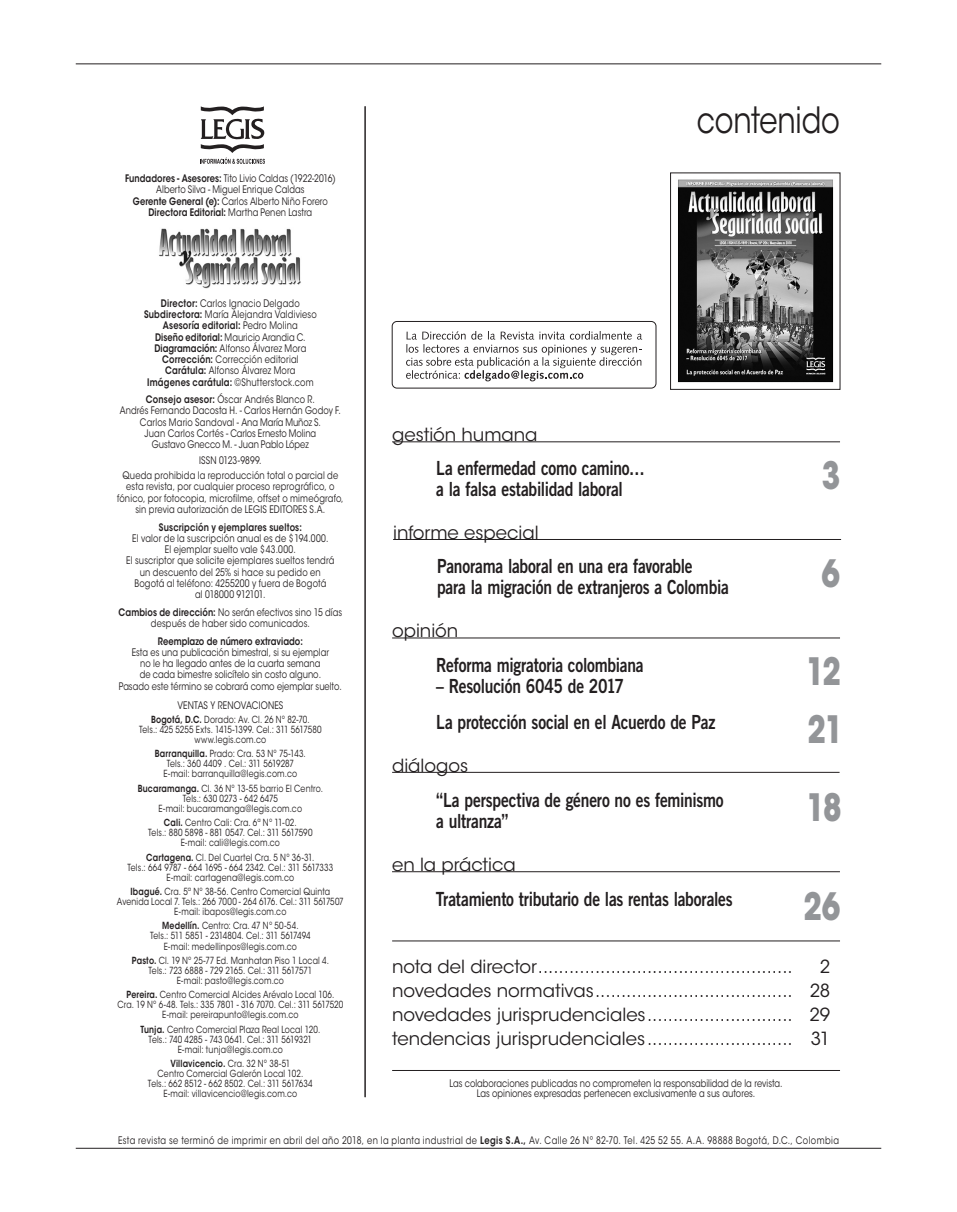
<style>
.page{position:relative;width:957px;height:1212px;background:#fff}
.page>*{position:absolute;margin:0;border:0;box-sizing:border-box;transform-origin:0 0}
.NUM_CONTENIDO{font:700 37.5px "ITC Avant Garde Std";letter-spacing:-.055em;color:#939598;scale:.8 1}
.SECCION{font:36px "ITC Avant Garde Std";letter-spacing:-.005em;color:#231f20;scale:.8 1}
.TEXTO_CONT{font:19.5px/21px "Trade Gothic LT Std Bd 2";letter-spacing:-.015em;color:#231f20;scale:.8 1}
.IND__SECCION{font:18px "ITC Avant Garde Std";color:#231f20}
.SUB-CONTENIDO{font:18px "ITC Avant Garde Std";color:#231f20}
.BANDERA{font:10.35px/11.2px "ITC Avant Garde Std";letter-spacing:.01em;color:#231f20;text-align:center;scale:.8 1}
.BANDERA-2{font:10.35px "ITC Avant Garde Std";letter-spacing:.05em;color:#231f20;scale:.8 1}
.BANDERA-3{font:600 10.35px "ITC Avant Garde Std";letter-spacing:.01em;color:#231f20;scale:.8 1}
.BANDERA-4{font:9.75px/10.1px "ITC Avant Garde Std";letter-spacing:.02em;color:#231f20;text-align:center;scale:.8 1}
.s1{font-weight:600}
.s2{font-weight:400}
</style>
<div class="page">
<hr style="left:76px;top:64px;width:805px;height:1px;background:#231f20">
<hr style="left:76px;top:1148px;width:805px;height:1px;background:#231f20">
<hr style="left:365px;top:106px;width:1px;height:991px;background:#231f20">
<img style="left:678px;top:179px;width:156px;height:204px">
<img style="left:159px;top:228px;width:142px;height:61px">
<hr style="left:392px;top:1070px;width:448px;height:1px;background:#231f20">
<hr style="left:392px;top:638px;width:448px;height:1px;background:#231f20">
<hr style="left:393px;top:539px;width:448px;height:1px;background:#231f20">
<hr style="left:392px;top:871px;width:448px;height:1px;background:#231f20">
<hr style="left:392px;top:772px;width:447px;height:1px;background:#231f20">
<div style="left:392px;top:321px;width:264px;height:67px;border:1px solid #231f20;border-radius:5px"></div>
<svg style="left:406px;top:331px;width:236px;height:50px"></svg>
<svg style="left:200px;top:106px;width:65px;height:58px"></svg>
<hr style="left:392px;top:442px;width:448px;height:1px;background:#231f20">
<hr style="left:392px;top:941px;width:448px;height:1px;background:#231f20">
<p class="BANDERA" style="left:125px;top:173px;width:265px"><span class="s1">Fundadores - Asesores:</span> Tito Livio Caldas (1922-2016)<br>Alberto Silva - Miguel Enrique Caldas</p>
<p class="BANDERA" style="left:133px;top:195px;width:245px"><span class="s1">Gerente General (e):</span> Carlos Alberto Niño Forero</p>
<p class="BANDERA-3" style="left:148px;top:205px;width:206px">Directora Editorial: <span class="s2">Martha Penen Lastra</span></p>
<p class="BANDERA" style="left:144px;top:297px;width:217px"><span class="s1">Director:</span> Carlos Ignacio Delgado<br><span class="s1">Subdirectora:</span> María Alejandra Valdivieso<br><span class="s1">Asesoría editorial:</span> Pedro Molina</p>
<p class="BANDERA" style="left:147px;top:331px;width:210px"><span class="s1">Diseño editorial:</span> Mauricio Arandia C.<br><span class="s1">Diagramación:</span> Alfonso Álvarez Mora <span class="s1">Corrección:</span> Corrección editorial <span class="s1">Carátula:</span> Alfonso Álvarez Mora <span class="s1">Imágenes carátula:</span> ©Shutterstock.com</p>
<p class="BANDERA" style="left:120px;top:394px;width:278px"><span class="s1">Consejo asesor:</span> Óscar Andrés Blanco R.<br>Andrés Fernando Dacosta H. - Carlos Hernán Godoy F.<br>Carlos Mario Sandoval - Ana María Muñoz S.<br>Juan Carlos Cortés - Carlos Ernesto Molina<br>Gustavo Gnecco M. - Juan Pablo López</p>
<p class="BANDERA" style="left:199px;top:454px;width:80px">ISSN 0123-9899.</p>
<p class="BANDERA" style="left:117px;top:470px;width:285px">Queda prohibida la reproducción total o parcial de esta revista, por cualquier proceso reprográfico, o fónico, por fotocopia, microfilme, offset o mimeógrafo, sin previa autorización de LEGIS EDITORES S.A.</p>
<p class="BANDERA" style="left:126px;top:521px;width:262px"><span class="s1">Suscripción y ejemplares sueltos:<br></span>El valor de la suscripción anual es de $194.000.<br>El ejemplar suelto vale $43.000.<br>El suscriptor que solicite ejemplares sueltos tendrá un descuento del 25% si hace su pedido en Bogotá al teléfono: 4255200 y fuera de Bogotá<br>al 018000 912101.</p>
<p class="BANDERA" style="left:119px;top:606px;width:281px"><span class="s1">Cambios de dirección:</span> No serán efectivos sino 15 días después de haber sido comunicados.</p>
<p class="BANDERA" style="left:119px;top:635px;width:280px"><span class="s1">Reemplazo de número extraviado:<br></span>Esta es una publicación bimestral, si su ejemplar<br>no le ha llegado antes de la cuarta semana<br>de cada bimestre solicítelo sin costo alguno.<br>Pasado este término se cobrará como ejemplar suelto.</p>
<p class="BANDERA" style="left:177px;top:699px;width:134px">VENTAS Y RENOVACIONES</p>
<p class="BANDERA-4" style="left:139px;top:714px;width:230px"><span class="s1">Bogotá, D.C.</span> Dorado: Av. Cl. 26 Nº 82-70.<br>Tels.: 425 5255 Exts. 1415-1399. Cel.: 311 5617580 www.legis.com.co</p>
<p class="BANDERA-4" style="left:155px;top:749px;width:190px"><span class="s1">Barranquilla.</span> Prado: Cra. 53 Nº 75-143.<br>Tels.: 360 4409 . Cel.: 311 5619287<br>E-mail: barranquilla@legis.com.co</p>
<p class="BANDERA-4" style="left:138px;top:783px;width:233px"><span class="s1">Bucaramanga.</span> Cl. 36 Nº 13-55 barrio El Centro.<br>Tels.: 630 0273 - 642 6475<br>E-mail: bucaramanga@legis.com.co</p>
<p class="BANDERA-4" style="left:148px;top:818px;width:207px"><span class="s1">Cali.</span> Centro Cali: Cra. 6ª Nº 11-02.<br>Tels.: 880 5898 - 881 0547. Cel.: 311 5617590<br>E-mail: cali@legis.com.co</p>
<p class="BANDERA-4" style="left:127px;top:852px;width:259px"><span class="s1">Cartagena.</span> Cl. Del Cuartel Cra. 5 Nº 36-31.<br>Tels.: 664 9787 - 664 1695 - 664 2342. Cel.: 311 5617333<br>E-mail: cartagena@legis.com.co</p>
<p class="BANDERA-4" style="left:117px;top:886px;width:285px"><span class="s1">Ibagué.</span> Cra. 5ª Nº 38-56. Centro Comercial Quinta<br>Avenida Local 7. Tels.: 266 7000 - 264 6176. Cel.: 311 5617507<br>E-mail: ibapos@legis.com.co</p>
<p class="BANDERA-4" style="left:150px;top:921px;width:202px"><span class="s1">Medellín.</span> Centro: Cra. 47 Nº 50-54.<br>Tels.: 511 5851 - 2314804. Cel.: 311 5617494<br>E-mail: medellinpos@legis.com.co</p>
<p class="BANDERA-4" style="left:132px;top:955px;width:248px"><span class="s1">Pasto.</span> Cl. 19 Nº 25-77 Ed. Manhatan Piso 1 Local 4.<br>Tels.: 723 6888 - 729 2165. Cel.: 311 5617571<br>E-mail: pasto@legis.com.co</p>
<p class="BANDERA-4" style="left:117px;top:990px;width:284px"><span class="s1">Pereira.</span> Centro Comercial Alcides Arévalo Local 106.<br>Cra. 19 Nº 6-48. Tels.: 335 7801 - 316 7070. Cel.: 311 5617520<br>E-mail: pereirapunto@legis.com.co</p>
<p class="BANDERA-4" style="left:140px;top:1024px;width:226px"><span class="s1">Tunja.</span> Centro Comercial Plaza Real Local 120.<br>Tels.: 740 4285 - 743 0641. Cel.: 311 5619321<br>E-mail: tunja@legis.com.co</p>
<p class="BANDERA-4" style="left:148px;top:1058px;width:207px"><span class="s1">Villavicencio.</span> Cra. 32 Nº 38-51<br>Centro Comercial Galerón Local 102.<br>Tels.: 662 8512 - 662 8502. Cel.: 311 5617634<br>E-mail: villavicencio@legis.com.co</p>
<p class="SECCION" style="left:697px;top:98px;width:180px">contenido</p>
<p class="SUB-CONTENIDO" style="left:392px;top:424px;width:147px">gestión humana</p>
<p class="TEXTO_CONT" style="left:436px;top:458px;width:262px">La enfermedad como camino… a la falsa estabilidad laboral</p>
<p class="SUB-CONTENIDO" style="left:393px;top:521px;width:147px">informe especial</p>
<p class="NUM_CONTENIDO" style="left:822px;top:451px;width:25px">3</p>
<p class="TEXTO_CONT" style="left:437px;top:555px;width:366px">Panorama laboral en una era favorable<br>para la migración de extranjeros a Colombia</p>
<p class="SUB-CONTENIDO" style="left:392px;top:620px;width:68px">opinión</p>
<p class="TEXTO_CONT" style="left:436px;top:654px;width:261px">Reforma migratoria colombiana</p>
<p class="TEXTO_CONT" style="left:436px;top:675px;width:236px">– Resolución 6045 de 2017</p>
<p class="NUM_CONTENIDO" style="left:821px;top:549px;width:25px">6</p>
<p class="NUM_CONTENIDO" style="left:806px;top:647px;width:45px">12</p>
<p class="TEXTO_CONT" style="left:436px;top:711px;width:350px">La protección social en el Acuerdo de Paz</p>
<p class="NUM_CONTENIDO" style="left:807px;top:705px;width:46px">21</p>
<p class="SUB-CONTENIDO" style="left:392px;top:754px;width:77px">diálogos</p>
<p class="TEXTO_CONT" style="left:436px;top:789px;width:361px">“La perspectiva de género no es feminismo a ultranza”</p>
<p class="NUM_CONTENIDO" style="left:806px;top:782px;width:45px">18</p>
<p class="SUB-CONTENIDO" style="left:392px;top:853px;width:125px">en la práctica</p>
<p class="TEXTO_CONT" style="left:436px;top:888px;width:372px">Tratamiento tributario de las rentas laborales</p>
<p class="NUM_CONTENIDO" style="left:803px;top:881px;width:48px">26</p>
<p class="IND__SECCION" style="left:392px;top:956px;width:402px">nota del director.................................................</p>
<p class="IND__SECCION" style="left:820px;top:956px;width:12px">2</p>
<p class="IND__SECCION" style="left:392px;top:980px;width:439px">novedades normativas...................................... 28</p>
<p class="IND__SECCION" style="left:392px;top:1003px;width:439px">novedades jurisprudenciales............................ 29</p>
<p class="IND__SECCION" style="left:392px;top:1027px;width:439px">tendencias jurisprudenciales............................ 31</p>
<p class="BANDERA" style="left:449px;top:1078px;width:418px;line-height:10.4px">Las colaboraciones publicadas no comprometen la responsabilidad de la revista.<br>Las opiniones expresadas pertenecen exclusivamente a sus autores.</p>
<p class="BANDERA-2" style="left:118px;top:1134px;width:902px">Esta revista se terminó de imprimir en abril del año 2018, en la planta industrial de <span class="s1">Legis S.A.,</span> Av. Calle 26 Nº 82-70. Tel. 425 52 55. A.A. 98888 Bogotá, D.C., Colombia</p>
</div>
